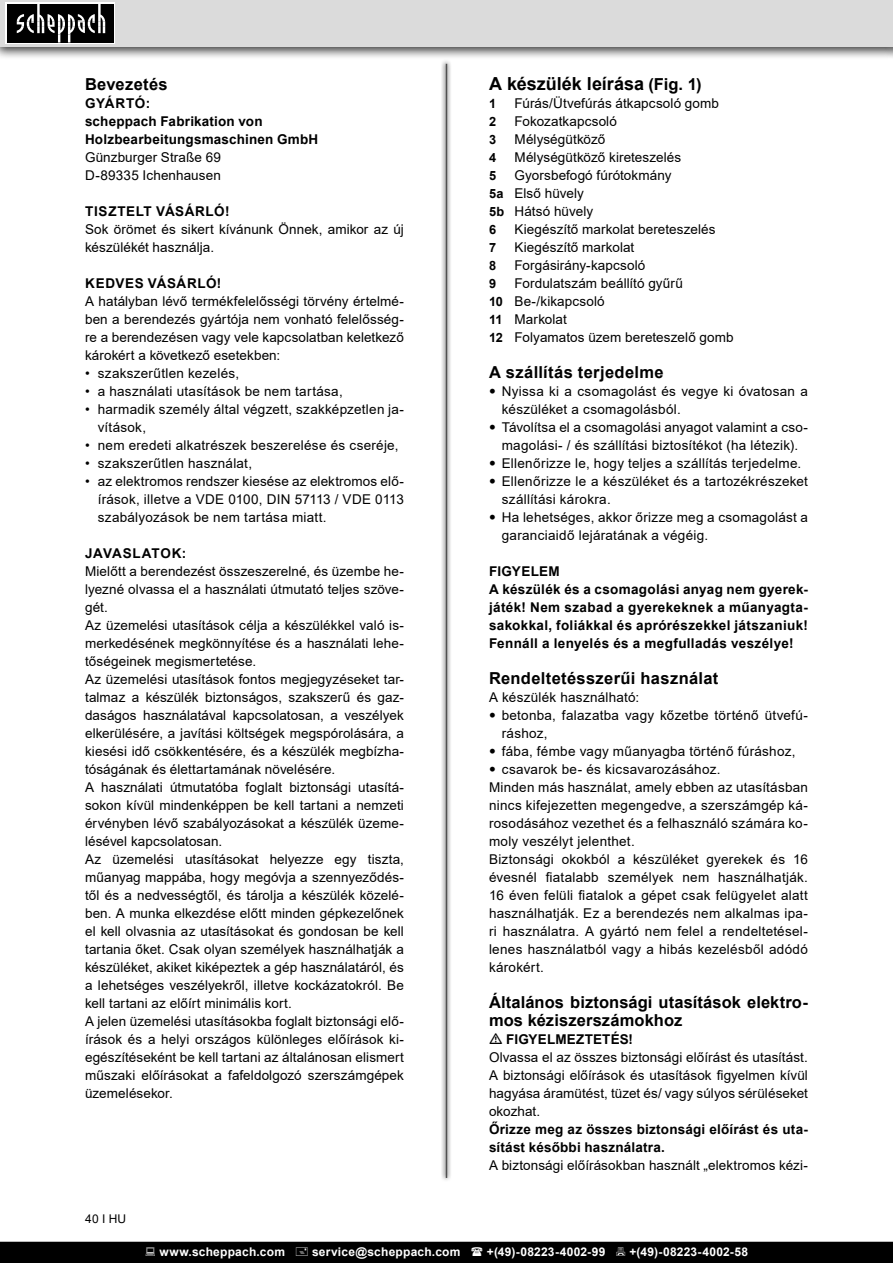
<style>
.page{position:relative;width:893px;height:1263px;background:#fff}
.page>*{position:absolute;margin:0;border:0;box-sizing:border-box;transform-origin:0 0}
.t1{font:700 18px "Arial";color:#000}
.Grundtext_Einzug{font:700 16.5px/18px "Arial";letter-spacing:.015em;color:#000}
.Grundtext{font:13.5px/18px "Arial";letter-spacing:.01em;color:#000;text-align:justify}
.Grundtext_Einzug-2{font:13.5px/18px "Arial";letter-spacing:.02em;color:#000;text-align:justify}
.Grundtext_Einzug-3{font:700 13.5px/18px "Arial";letter-spacing:.015em;color:#000;text-align:justify}
.Grundtext-2{font:700 13.5px "Arial";letter-spacing:.015em;color:#000}
.Legende{font:13.5px "Arial";letter-spacing:.005em;color:#000}
.Grundtext-3{font:700 13.5px "Arial";letter-spacing:.045em;color:#000}
.Grundtext-4{font:700 13.5px "Arial";letter-spacing:.035em;color:#000}
.Grundtext_Einzug-4{font:700 13.5px "Arial";letter-spacing:.045em;color:#000}
.t2{font:700 12.75px "Arial";color:#000}
.t3{font:700 12px "Arial";letter-spacing:.02em;color:#fff}
.t4{font:12px "Arial";color:#000}
.s1{font-size:16.5px}
.s2{font-weight:700;font-size:12.75px}
.s3{font-family:"Trade Gothic"}
</style>
<div class="page">
<div style="left:1px;top:1242px;width:891px;height:20px;background:#000"></div>
<div style="left:0;top:1242px;width:893px;height:21px;border:2px solid #000"></div>
<div style="left:0;top:0;width:893px;height:60px;background:#000;opacity:.75"></div>
<div style="left:0;top:0;width:893px;height:46px;background:#dbdbdb"></div>
<div style="left:884px;top:0;width:9px;height:60px;background:#000;opacity:.75"></div>
<div style="left:793px;top:0;width:100px;height:46px;background:#dbdbdb"></div>
<div style="left:5px;top:2px;width:110px;height:42px;background:linear-gradient(to bottom,#000,#000)"></div>
<div style="left:7px;top:4px;width:106px;height:39px;background:#000"></div>
<svg style="left:17px;top:4px;width:88px;height:39px"></svg>
<svg style="left:441px;top:59px;width:11px;height:1121px"></svg>
<hr style="left:446px;top:64px;width:1px;height:1114px;background:#505050">
<p class="Grundtext_Einzug" style="left:85px;top:75px;width:84px">Bevezetés</p>
<p class="Grundtext_Einzug-3" style="left:85px;top:94px;width:67px">GYÁRTÓ:</p>
<p class="Grundtext-2" style="left:85px;top:112px;width:179px">scheppach Fabrikation von</p>
<p class="Grundtext-2" style="left:85px;top:130px;width:235px">Holzbearbeitungsmaschinen GmbH</p>
<p class="Grundtext" style="left:85px;top:148px;width:137px">Günzburger Straße 69</p>
<p class="Grundtext" style="left:85px;top:166px;width:137px">D-89335 Ichenhausen</p>
<p class="Grundtext-3" style="left:85px;top:202px;width:146px">TISZTELT VÁSÁRLÓ!</p>
<p class="Grundtext" style="left:85px;top:220px;width:320px">Sok örömet és sikert kívánunk Önnek, amikor az új készülékét használja.</p>
<p class="Grundtext-4" style="left:85px;top:274px;width:138px">KEDVES VÁSÁRLÓ!</p>
<p class="Grundtext" style="left:85px;top:292px;width:320px">A hatályban lévő termékfelelősségi törvény értelmé&shy;ben a berendezés gyártója nem vonható felelősség&shy;re a berendezésen vagy vele kapcsolatban keletkező károkért a következő esetekben:</p>
<p class="Grundtext" style="left:85px;top:364px;width:156px">• szakszerűtlen kezelés,</p>
<p class="Grundtext" style="left:85px;top:382px;width:259px">• a használati utasítások be nem tartása,</p>
<p class="Grundtext" style="left:98px;top:400px;width:308px;text-indent:-13px">• harmadik személy által végzett, szakképzetlen ja&shy;vítások,</p>
<p class="Grundtext" style="left:85px;top:436px;width:315px">• nem eredeti alkatrészek beszerelése és cseréje,</p>
<p class="Grundtext" style="left:85px;top:454px;width:169px">• szakszerűtlen használat,</p>
<p class="Grundtext" style="left:98px;top:472px;width:308px;text-indent:-13px">• az elektromos rendszer kiesése az elektromos elő&shy;írások, illetve a VDE 0100, DIN 57113 / VDE 0113 szabályozások be nem tartása miatt.</p>
<p class="Grundtext_Einzug-4" style="left:85px;top:544px;width:103px">JAVASLATOK:</p>
<p class="Grundtext" style="left:85px;top:562px;width:320px">Mielőtt a berendezést összeszerelné, és üzembe he&shy;lyezné olvassa el a használati útmutató teljes szöve&shy;gét.</p>
<p class="Grundtext" style="left:85px;top:616px;width:320px">Az üzemelési utasítások célja a készülékkel való is&shy;merkedésének megkönnyítése és a használati lehe&shy;tőségeinek megismertetése.</p>
<p class="Grundtext" style="left:85px;top:670px;width:320px">Az üzemelési utasítások fontos megjegyzéseket tar&shy;talmaz a készülék biztonságos, szakszerű és gaz&shy;daságos használatával kapcsolatosan, a veszélyek elkerülésére, a javítási költségek megspórolására, a kiesési idő csökkentésére, és a készülék megbízha&shy;tóságának és élettartamának növelésére.</p>
<p class="Grundtext" style="left:85px;top:778px;width:320px">A használati útmutatóba foglalt biztonsági utasítá&shy;sokon kívül mindenképpen be kell tartani a nemzeti érvényben lévő szabályozásokat a készülék üzeme&shy;lésével kapcsolatosan.</p>
<p class="Grundtext" style="left:85px;top:850px;width:320px">Az üzemelési utasításokat helyezze egy tiszta, műanyag mappába, hogy megóvja a szennyeződés&shy;től és a nedvességtől, és tárolja a készülék közelé&shy;ben. A munka elkezdése előtt minden gépkezelőnek el kell olvasnia az utasításokat és gondosan be kell tartania őket. Csak olyan személyek használhatják a készüléket, akiket kiképeztek a gép használatáról, és a lehetséges veszélyekről, illetve kockázatokról. Be kell tartani az előírt minimális kort.</p>
<p class="Grundtext" style="left:85px;top:1012px;width:320px">A jelen üzemelési utasításokba foglalt biztonsági elő&shy;írások és a helyi országos különleges előírások ki&shy;egészítéseként be kell tartani az általánosan elismert műszaki előírásokat a fafeldolgozó szerszámgépek üzemelésekor.</p>
<p class="t4" style="left:85px;top:1210px;width:43px">40 І HU</p>
<p class="t1" style="left:489px;top:71px;width:214px">A készülék leírása <span class="s1">(Fig. 1)</span></p>
<p class="t2" style="left:489px;top:95px;width:9px">1</p>
<p class="Grundtext" style="left:514px;top:94px;width:206px">Fúrás/Ütvefúrás átkapcsoló gomb</p>
<p class="t2" style="left:489px;top:113px;width:9px">2</p>
<p class="Grundtext" style="left:514px;top:112px;width:104px">Fokozatkapcsoló</p>
<p class="t2" style="left:489px;top:131px;width:9px">3</p>
<p class="Grundtext" style="left:514px;top:130px;width:92px">Mélységütköző</p>
<p class="t2" style="left:489px;top:149px;width:9px">4</p>
<p class="Grundtext" style="left:514px;top:148px;width:168px">Mélységütköző kireteszelés</p>
<p class="t2" style="left:489px;top:167px;width:9px">5</p>
<p class="Grundtext" style="left:514px;top:166px;width:158px">Gyorsbefogó fúrótokmány</p>
<p class="Legende" style="left:489px;top:184px;width:96px"><span class="s2">5a</span> Első hüvely</p>
<p class="Legende" style="left:489px;top:202px;width:106px"><span class="s2">5b</span> Hátsó hüvely</p>
<p class="t2" style="left:489px;top:221px;width:9px">6</p>
<p class="Grundtext" style="left:514px;top:220px;width:202px">Kiegészítő markolat bereteszelés</p>
<p class="t2" style="left:489px;top:239px;width:9px">7</p>
<p class="Grundtext" style="left:514px;top:238px;width:121px">Kiegészítő markolat</p>
<p class="t2" style="left:489px;top:257px;width:9px">8</p>
<p class="Grundtext" style="left:514px;top:256px;width:132px">Forgásirány-kapcsoló</p>
<p class="t2" style="left:489px;top:275px;width:9px">9</p>
<p class="Grundtext" style="left:514px;top:274px;width:170px">Fordulatszám beállító gyűrű</p>
<p class="Grundtext" style="left:489px;top:292px;width:117px"><span class="s2">10</span> Be-/kikapcsoló</p>
<p class="Grundtext" style="left:489px;top:310px;width:79px"><span class="s2">11</span> Markolat</p>
<p class="Grundtext" style="left:489px;top:328px;width:246px"><span class="s2">12</span> Folyamatos üzem bereteszelő gomb</p>
<p class="Grundtext_Einzug" style="left:489px;top:363px;width:176px">A szállítás terjedelme</p>
<p class="Grundtext" style="left:502px;top:382px;width:308px;text-indent:-13px"><span class="s3">•</span> Nyissa ki a csomagolást és vegye ki óvatosan a készüléket a csomagolásból.</p>
<p class="Grundtext" style="left:489px;top:418px;width:320px;text-align:center"><span class="s3">•</span> Távolítsa el a csomagolási anyagot valamint a cso&shy;magolási- / és szállítási biztosítékot (ha létezik).</p>
<p class="Grundtext" style="left:489px;top:454px;width:314px"><span class="s3">•</span> Ellenőrizze le, hogy teljes a szállítás terjedelme.</p>
<p class="Grundtext" style="left:502px;top:472px;width:308px;text-indent:-13px"><span class="s3">•</span> Ellenőrizze le a készüléket és a tartozékrészeket szállítási károkra.</p>
<p class="Grundtext" style="left:502px;top:508px;width:308px;text-indent:-13px"><span class="s3">•</span> Ha lehetséges, akkor őrizze meg a csomagolást a garanciaidő lejáratának a végéig.</p>
<p class="Grundtext_Einzug-3" style="left:489px;top:562px;width:72px">FIGYELEM</p>
<p class="Grundtext_Einzug-3" style="left:489px;top:580px;width:320px">A készülék és a csomagolási anyag nem gyerek&shy;játék! Nem szabad a gyerekeknek a műanyagta&shy;sakokkal, foliákkal és aprórészekkel játszaniuk!<br>Fennáll a lenyelés és a megfulladás veszélye!</p>
<p class="Grundtext_Einzug" style="left:489px;top:669px;width:231px">Rendeltetésszerűi használat</p>
<p class="Grundtext_Einzug-2" style="left:489px;top:688px;width:152px">A készülék használható:</p>
<p class="Grundtext" style="left:502px;top:706px;width:308px;text-indent:-13px"><span class="s3">•</span> betonba, falazatba vagy kőzetbe történő ütvefú&shy;ráshoz,</p>
<p class="Grundtext" style="left:489px;top:742px;width:308px"><span class="s3">•</span> fába, fémbe vagy műanyagba történő fúráshoz,</p>
<p class="Grundtext" style="left:489px;top:760px;width:233px"><span class="s3">•</span> csavarok be- és kicsavarozásához.</p>
<p class="Grundtext_Einzug-2" style="left:489px;top:778px;width:320px">Minden más használat, amely ebben az utasításban nincs kifejezetten megengedve, a szerszámgép ká&shy;rosodásához vezethet és a felhasználó számára ko&shy;moly veszélyt jelenthet.</p>
<p class="Grundtext_Einzug-2" style="left:489px;top:850px;width:320px">Biztonsági okokból a készüléket gyerekek és 16 évesnél fiatalabb személyek nem használhatják.<br>16 éven felüli fiatalok a gépet csak felügyelet alatt használhatják. Ez a berendezés nem alkalmas ipa&shy;ri használatra. A gyártó nem felel a rendeltetésel&shy;lenes használatból vagy a hibás kezelésből adódó károkért.</p>
<p class="Grundtext_Einzug" style="left:489px;top:993px;width:320px">Általános biztonsági utasítások elektro&shy;mos kéziszerszámokhoz</p>
<p class="Grundtext_Einzug-3" style="left:506px;top:1030px;width:128px">FIGYELMEZTETÉS!</p>
<p class="Grundtext" style="left:489px;top:1048px;width:320px">Olvassa el az összes biztonsági előírást és utasítást.<br>A biztonsági előírások és utasítások figyelmen kívül hagyása áramütést, tüzet és/ vagy súlyos sérüléseket okozhat.</p>
<p class="Grundtext_Einzug-3" style="left:489px;top:1120px;width:320px">Őrizze meg az összes biztonsági előírást és uta&shy;sítást későbbi használatra.</p>
<p class="Grundtext" style="left:489px;top:1156px;width:320px">A biztonsági előírásokban használt „elektromos kézi-</p>
<p class="t3" style="left:159px;top:1243px;width:127px">www.scheppach.com</p>
<p class="t3" style="left:312px;top:1243px;width:150px">service@scheppach.com</p>
<p class="t3" style="left:487px;top:1243px;width:120px">+(49)-08223-4002-99</p>
<p class="t3" style="left:629px;top:1243px;width:120px">+(49)-08223-4002-58</p>
</div>
